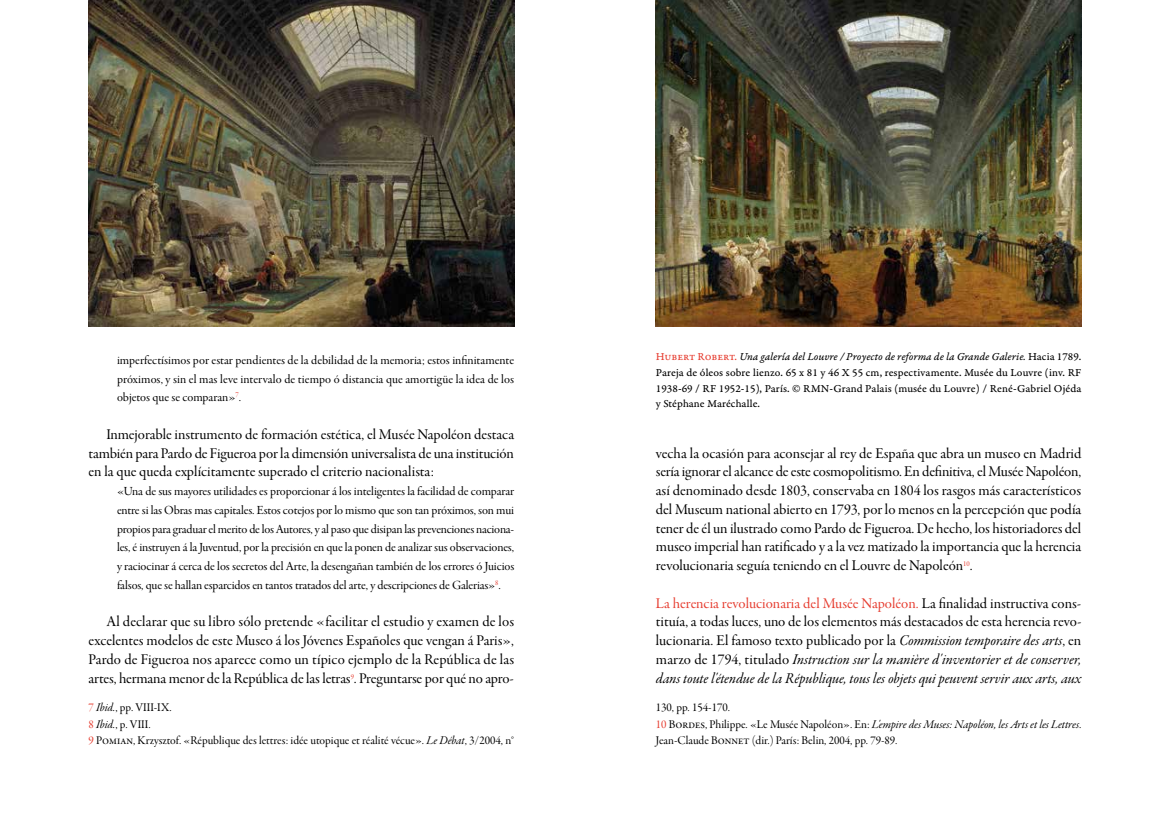
<style>
.page{position:relative;width:1170px;height:833px;background:#fff}
.page>*{position:absolute;margin:0;border:0;box-sizing:border-box;transform-origin:0 0}
.t1{font:15px/18.8px "Garamond Premr Pro Subh";letter-spacing:-.005em;color:#000;text-align:justify}
.t2{font:15px/18.8px "Garamond Premr Pro It Subh";letter-spacing:.005em;color:#000}
.t3{font:12.5px/18.8px "Garamond Premr Pro Subh";letter-spacing:-.01em;color:#000;text-align:justify}
.t4{font:11.88px/16.9px "Garamond Premr Pro Subh";color:#000}
.t5{font:11.88px "Garamond Premr Pro It Subh";color:#000}
.t6{font:11.25px/15.6px "Garamond Premr Pro Capt";letter-spacing:.005em;color:#000;text-align:justify}
.t7{font:11.25px "Garamond Premr Pro It Capt";color:#000}
.s1{color:#e63d30}
.s2{font-family:"Garamond Premr Pro It Subh"}
.s3{font-family:"Garamond Premr Pro Capt";color:#e63d30}
.s4{font-family:"Garamond Premr Pro Capt"}
.s5{font-family:"Garamond Premr Pro Subh"}
.s6{font-family:"Garamond Premr Pro Subh";color:#e63d30}
</style>
<div class="page">
<img style="left:655px;top:0;width:426px;height:326px">
<img style="left:89px;top:0;width:425px;height:326px">
<p class="t3" style="left:117px;top:351px;width:398px">imperfectísimos por estar pendientes de la debilidad de la memoria; estos infinitamente próximos, y sin el mas leve intervalo de tiempo ó distancia que amortigüe la idea de los objetos que se comparan»<sup>7</sup>.</p>
<p class="t1" style="left:89px;top:426px;width:427px;text-indent:18px">Inmejorable instrumento de formación estética, el Musée Napoléon destaca también para Pardo de Figueroa por la dimensión universalista de una institución en la que queda explícitamente superado el criterio nacionalista:</p>
<p class="t3" style="left:117px;top:482px;width:399px">«Una de sus mayores utilidades es proporcionar á los inteligentes la facilidad de comparar entre si las Obras mas capitales. Estos cotejos por lo mismo que son tan próximos, son mui propios para graduar el merito de los Autores, y al paso que disipan las prevenciones naciona&shy;les, é instruyen á la Juventud, por la precisión en que la ponen de analizar sus observaciones, y raciocinar á cerca de los secretos del Arte, la desengañan también de los errores ó Juicios falsos, que se hallan esparcidos en tantos tratados del arte, y descripciones de Galerias»<sup>8</sup>.</p>
<p class="t1" style="left:89px;top:613px;width:427px;text-indent:18px">Al declarar que su libro sólo pretende «facilitar el estudio y examen de los excelentes modelos de este Museo á los Jóvenes Españoles que vengan á Paris», Pardo de Figueroa nos aparece como un típico ejemplo de la República de las artes, hermana menor de la República de las letras<sup>9</sup>. Preguntarse por qué no apro-</p>
<p class="t4" style="left:89px;top:699px;width:427px"><span class="s1">7</span> <span class="s2">Ibid.</span>, pp. VIII-IX.<br><span class="s1">8</span> <span class="s2">Ibid.</span>, p. VIII.<br><span class="s1">9</span> Pomian, Krzysztof. «République des lettres: idée utopique et réalité vécue». <span class="s2">Le Débat</span>, 3/2004, n°</p>
<p class="t7" style="left:656px;top:350px;width:427px"><span class="s3">Hubert Robert.</span> Una galería del Louvre / Proyecto de reforma de la Grande Galerie. <span class="s4">Hacia 1789.</span></p>
<p class="t6" style="left:656px;top:365px;width:427px">Pareja de óleos sobre lienzo. 65 x 81 y 46 X 55 cm, respectivamente. Musée du Louvre (inv. RF 1938-69 / RF 1952-15), París. © RMN-Grand Palais (musée du Louvre) / René-Gabriel Ojéda y Stéphane Maréchalle.</p>
<p class="t1" style="left:656px;top:444px;width:427px">vecha la ocasión para aconsejar al rey de España que abra un museo en Madrid sería ignorar el alcance de este cosmopolitismo. En definitiva, el Musée Napoléon, así denominado desde 1803, conservaba en 1804 los rasgos más característicos del Museum national abierto en 1793, por lo menos en la percepción que podía tener de él un ilustrado como Pardo de Figueroa. De hecho, los historiadores del museo imperial han ratificado y a la vez matizado la importancia que la herencia revolucionaria seguía teniendo en el Louvre de Napoleón<sup>10</sup>.</p>
<p class="t1" style="left:656px;top:594px;width:427px"><span class="s1">La herencia revolucionaria del Musée Napoléon.</span> La finalidad instructiva cons&shy;tituía, a todas luces, uno de los elementos más destacados de esta herencia revo&shy;lucionaria. El famoso texto publicado por la <span class="s2">Commission temporaire des arts</span>, en</p>
<p class="t2" style="left:656px;top:651px;width:427px"><span class="s5">marzo de 1794, titulado</span> Instruction sur la manière d'inventorier et de conserver, dans toute l'étendue de la République, tous les objets qui peuvent servir aux arts, aux</p>
<p class="t4" style="left:656px;top:699px;width:76px">130, pp. 154-170.</p>
<p class="t5" style="left:656px;top:716px;width:427px"><span class="s6">10</span> <span class="s5">Bordes, Philippe. «Le Musée Napoléon». En:</span> L'empire des Muses: Napoléon, les Arts et les Lettres<span class="s5">.</span></p>
<p class="t4" style="left:656px;top:733px;width:243px">Jean-Claude Bonnet (dir.) París: Belin, 2004, pp. 79-89.</p>
</div>
